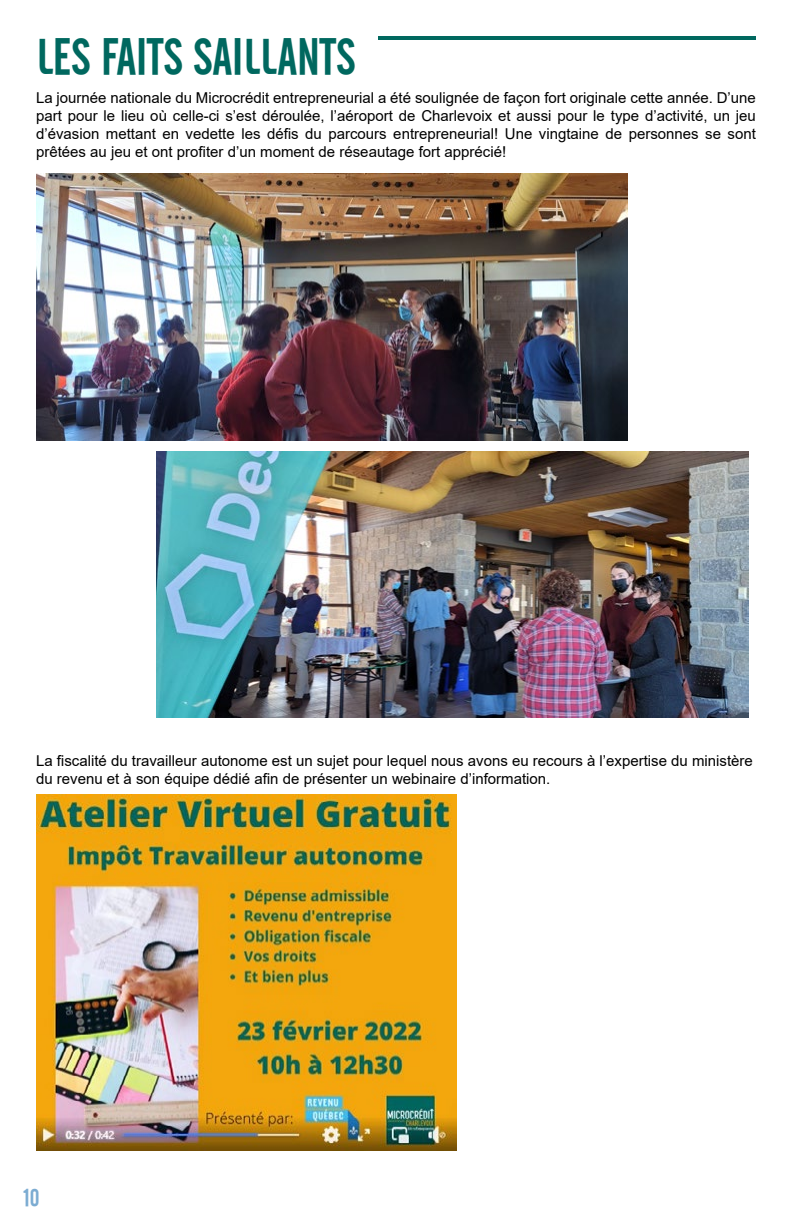
<style>
.page{position:relative;width:792px;height:1224px;background:#fff}
.page>*{position:absolute;margin:0;border:0;box-sizing:border-box;transform-origin:0 0}
.t1{font:50px "Cafeta";color:#00685f}
.t2{font:24px "Cafeta";color:#7cacd2}
.t3{font:15px/18px "Arial";color:#000;text-align:justify}
</style>
<div class="page">
<hr style="left:378px;top:36px;width:378px;height:4px;background:#00685f">
<img style="left:36px;top:174px;width:592px;height:266px">
<img style="left:157px;top:451px;width:592px;height:267px">
<img style="left:36px;top:795px;width:420px;height:355px">
<h1 class="t1" style="left:36px;top:28px;width:321px">LES FAITS SAILLANTS</h1>
<p class="t3" style="left:36px;top:89px;width:721px">La journée nationale du Microcrédit entrepreneurial a été soulignée de façon fort originale cette année. D’une part pour le lieu où celle-ci s’est déroulée, l’aéroport de Charlevoix et aussi pour le type d’activité, un jeu d’évasion mettant en vedette les défis du parcours entrepreneurial! Une vingtaine de personnes se sont prêtées au jeu et ont profiter d’un moment de réseautage fort apprécié!</p>
<p class="t3" style="left:36px;top:751px;width:718px">La fiscalité du travailleur autonome est un sujet pour lequel nous avons eu recours à l’expertise du ministère du revenu et à son équipe dédié afin de présenter un webinaire d’information.</p>
<h2 class="t2" style="left:24px;top:1184px;width:17px">10</h2>
</div>
